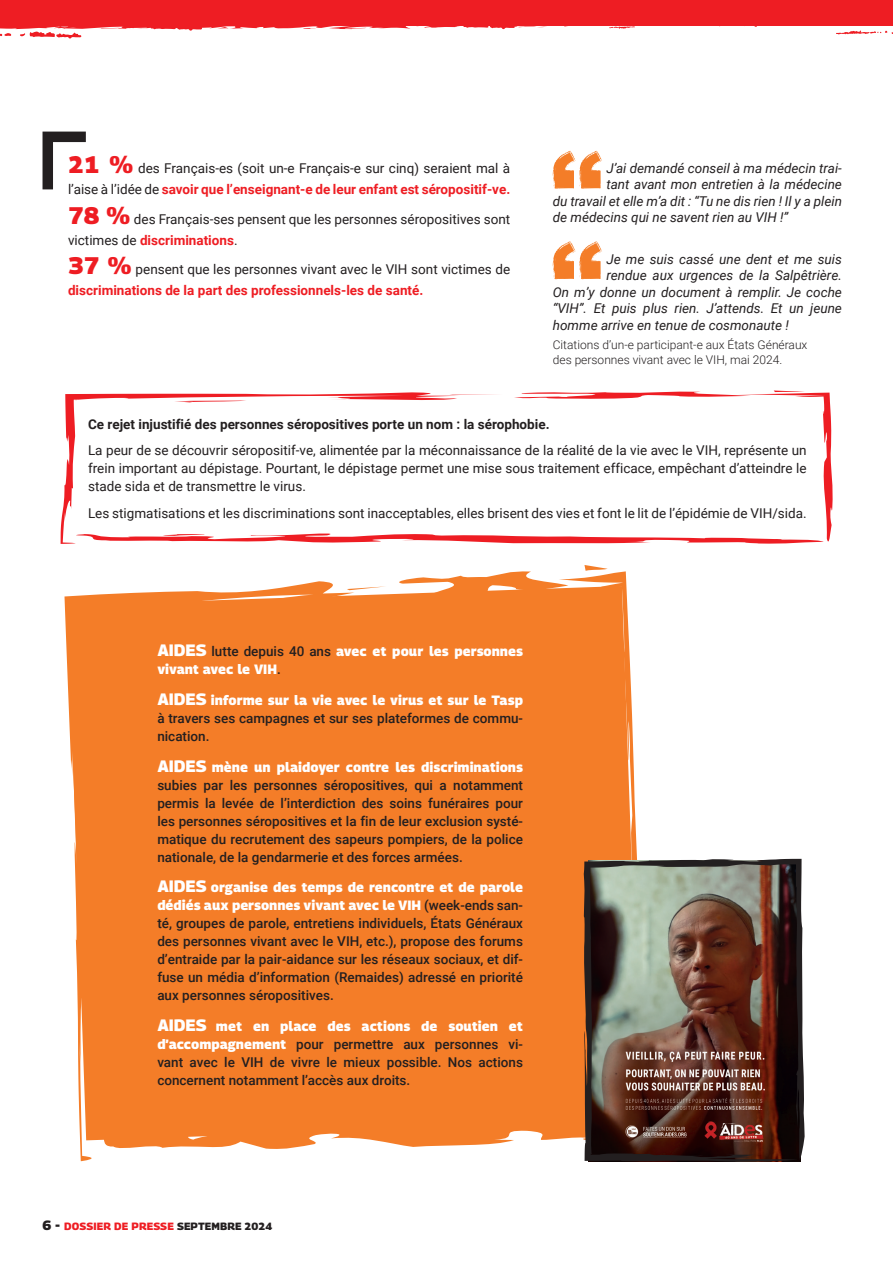
<style>
.page{position:relative;width:893px;height:1263px;background:#fff}
.page>*{position:absolute;margin:0;border:0;box-sizing:border-box;transform-origin:0 0}
.t1{font:500 13.5px/18px "Roboto";color:#231f20;text-align:justify}
.t2{font:13.5px/21px "Roboto";color:#231f20}
.t3{font:italic 13.5px "Roboto";color:#231f20}
.t4{font:900 13.5px/18px "Panorama";color:#fff}
.t5{font:700 13.5px/21px "Roboto";color:#ee1d23}
.t6{font:700 13.5px "Roboto";color:#231f20}
.t7{font:300 12px/15px "Roboto";color:#231f20}
.t8{font:900 10.5px "Panorama";letter-spacing:.01em;color:#ee1d23}
.s1{font-family:"Panorama";font-weight:900;font-size:24px;color:#ee1d23}
.s2{font-weight:700;color:#ee1d23}
.s3{font-family:"Panorama";font-weight:900;font-size:24px}
.s4{font-weight:400;color:#231f20}
.s5{font-size:16.5px}
.s6{font-family:"Roboto";font-weight:500;color:#231f20}
.s7{font-family:"Panorama";font-weight:900;color:#fff}
.s8{font-size:13.5px;color:#231f20}
.s9{color:#231f20}
</style>
<div class="page">
<div style="left:354px;top:594px;width:205px;height:509px;background:#f47d28"></div>
<svg style="left:64px;top:581px;width:290px;height:580px;background:#f48638"></svg>
<svg style="left:91px;top:1103px;width:468px;height:49px"></svg>
<svg style="left:392px;top:571px;width:167px;height:32px"></svg>
<svg style="left:347px;top:586px;width:38px;height:4px"></svg>
<svg style="left:584px;top:565px;width:24px;height:6px"></svg>
<svg style="left:145px;top:616px;width:53px;height:9px"></svg>
<svg style="left:559px;top:571px;width:78px;height:569px;background:#f48739"></svg>
<hr style="left:892px;top:0;width:1px;height:170px;background:#f47d28">
<svg style="left:0;top:0;width:893px;height:39px"></svg>
<svg style="left:553px;top:151px;width:49px;height:38px"></svg>
<svg style="left:553px;top:241px;width:49px;height:39px"></svg>
<svg style="left:61px;top:394px;width:15px;height:150px"></svg>
<svg style="left:76px;top:390px;width:757px;height:154px"></svg>
<svg style="left:42px;top:131px;width:44px;height:59px"></svg>
<img style="left:584px;top:859px;width:221px;height:303px">
<p class="t2" style="left:68px;top:157px;width:444px"><span class="s1">21 %</span> des Français-es (soit un-e Français-e sur cinq) seraient mal à l’aise à l’idée de <span class="s2">savoir que l’enseignant-e de leur enfant est séropositif-ve.</span></p>
<p class="t2" style="left:68px;top:208px;width:444px"><span class="s1">78 %</span> des Français-ses pensent que les personnes séropositives sont victimes de <span class="s2">discriminations</span>.</p>
<p class="t5" style="left:68px;top:258px;width:444px"><span class="s3">37 %</span> <span class="s4">pensent que les personnes vivant avec le VIH sont victimes de </span>discriminations de la part des professionnels-les de santé.</p>
<p class="t3" style="left:606px;top:158px;width:237px">J’ai demandé conseil à ma médecin trai-</p>
<p class="t3" style="left:606px;top:175px;width:237px">tant avant mon entretien à la médecine</p>
<p class="t3" style="left:553px;top:191px;width:291px">du travail et elle m’a dit : “Tu ne dis rien ! Il y a plein</p>
<p class="t3" style="left:553px;top:208px;width:237px">de médecins qui ne savent rien au VIH !”</p>
<p class="t3" style="left:606px;top:249px;width:237px">Je me suis cassé une dent et me suis</p>
<p class="t3" style="left:606px;top:266px;width:237px">rendue aux urgences de la Salpêtrière.</p>
<p class="t3" style="left:553px;top:282px;width:291px">On m’y donne un document à remplir. Je coche</p>
<p class="t3" style="left:553px;top:299px;width:291px">“VIH”. Et puis plus rien. J’attends. Et un jeune</p>
<p class="t3" style="left:553px;top:315px;width:238px">homme arrive en tenue de cosmonaute !</p>
<p class="t7" style="left:553px;top:337px;width:256px">Citations d’un-e participant-e aux États Généraux des personnes vivant avec le VIH, mai 2024.</p>
<p class="t6" style="left:88px;top:414px;width:463px">Ce rejet injustifié des personnes séropositives porte un nom : la sérophobie.</p>
<p class="t2" style="left:88px;top:441px;width:720px;line-height:18px;text-align:justify">La peur de se découvrir séropositif-ve, alimentée par la méconnaissance de la réalité de la vie avec le VIH, représente un frein important au dépistage. Pourtant, le dépistage permet une mise sous traitement efficace, empêchant d’atteindre le stade sida et de transmettre le virus.</p>
<p class="t2" style="left:88px;top:502px;width:720px">Les stigmatisations et les discriminations sont inacceptables, elles brisent des vies et font le lit de l’épidémie de VIH/sida.</p>
<p class="t4" style="left:157px;top:641px;width:367px"><span class="s5">AIDES</span> <span class="s6">lutte depuis 40 ans</span> avec et pour les personnes vivant avec le VIH<span class="s6">.</span></p>
<p class="t4" style="left:157px;top:690px;width:367px"><span class="s5">AIDES</span> informe sur la vie avec le virus et sur le Tasp</p>
<p class="t1" style="left:157px;top:708px;width:367px">à travers ses campagnes et sur ses plateformes de commu&shy;nication.</p>
<p class="t4" style="left:157px;top:757px;width:367px"><span class="s5">AIDES</span> mène un plaidoyer contre les discriminations</p>
<p class="t1" style="left:157px;top:775px;width:367px">subies par les personnes séropositives, qui a notamment permis la levée de l’interdiction des soins funéraires pour les personnes séropositives et la fin de leur exclusion systé&shy;matique du recrutement des sapeurs pompiers, de la police nationale, de la gendarmerie et des forces armées.</p>
<p class="t4" style="left:157px;top:878px;width:367px"><span class="s5">AIDES</span> organise des temps de rencontre et de parole dédiés aux personnes vivant avec le VIH <span class="s6">(week-ends san-</span></p>
<p class="t1" style="left:157px;top:914px;width:367px">té, groupes de parole, entretiens individuels, États Généraux des personnes vivant avec le VIH, etc.), propose des forums d’entraide par la pair-aidance sur les réseaux sociaux, et dif&shy;fuse un média d’information (Remaides) adressé en priorité aux personnes séropositives.</p>
<p class="t4" style="left:157px;top:1016px;width:367px"><span class="s5">AIDES</span> met en place des actions de soutien et</p>
<p class="t1" style="left:157px;top:1035px;width:367px"><span class="s7">d’accompagnement</span> pour permettre aux personnes vi&shy;vant avec le VIH de vivre le mieux possible. Nos actions concernent notamment l’accès aux droits.</p>
<p class="t8" style="left:43px;top:1217px;width:231px"><span class="s8">6 -</span> DOSSIER DE PRESSE <span class="s9">SEPTEMBRE 2024</span></p>
</div>
